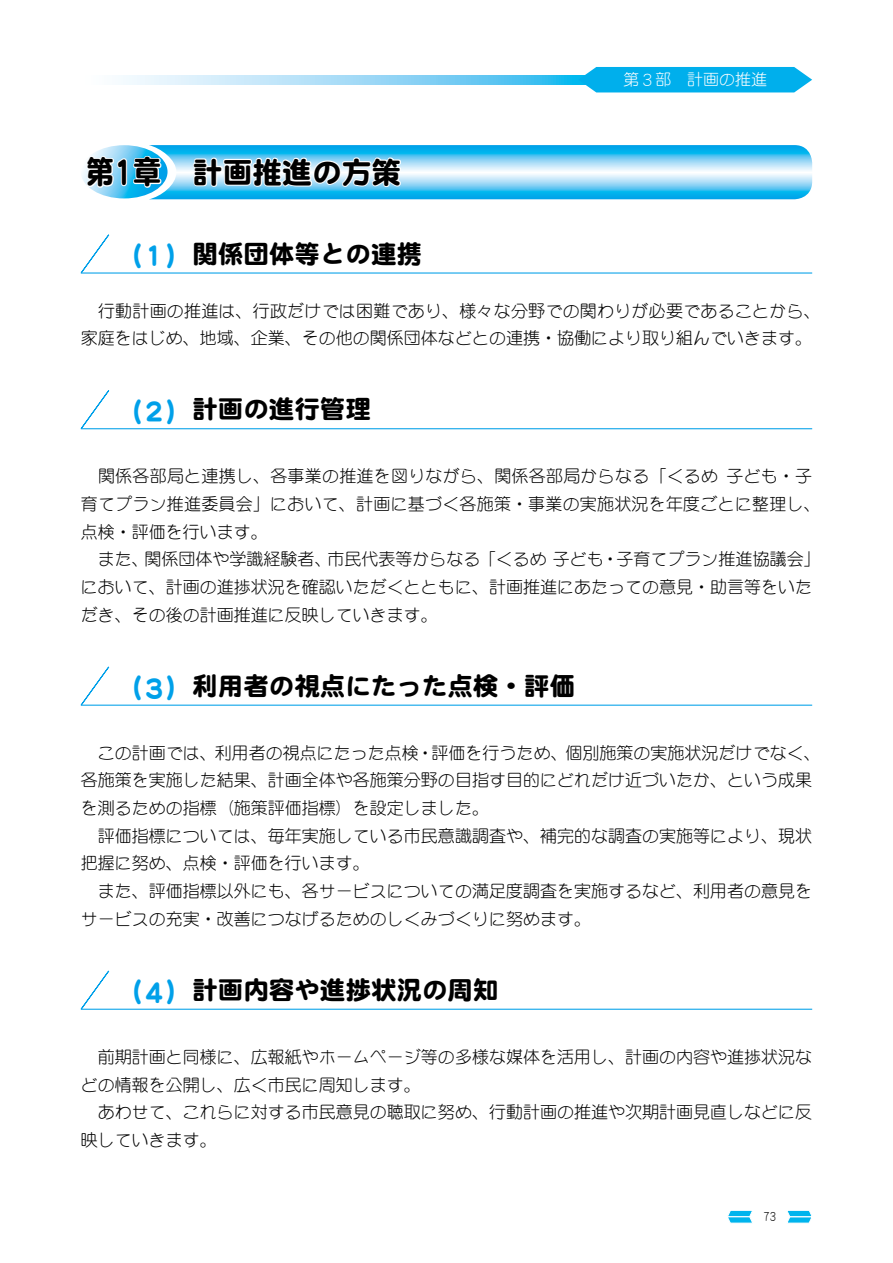
<style>
.page{position:relative;width:893px;height:1263px;background:#fff}
.page>*{position:absolute;margin:0;border:0;box-sizing:border-box;transform-origin:0 0}
.t1{font:29.7px "DF Maru Gothic Std W9";color:#000}
.t2{font:25.5px "DF Maru Gothic Std W9";color:#000}
.t3{font:16.95px/27.6px "DF Maru Gothic Std W3";color:#000}
.t4{font:15.9px "DF Maru Gothic Std W3";color:#fff}
.t5{font:13.8px "DF Maru Gothic Std W3";color:#000;scale:.83 1}
.s1{font-size:31.95px}
.s2{font-size:37.35px}
.s3{font-size:16.35px}
.s4{color:#00a0e9}
.s5{font-size:29.85px;color:#00a0e9}
</style>
<div class="page">
<svg style="left:787px;top:1210px;width:25px;height:14px"></svg>
<svg style="left:728px;top:1210px;width:25px;height:14px"></svg>
<svg style="left:121px;top:75px;width:457px;height:9px;background:#99daf6"></svg>
<svg style="left:578px;top:67px;width:234px;height:25px;background:#11b4ed"></svg>
<hr style="left:81px;top:428px;width:731px;height:1px;background:#00a0e9">
<hr style="left:81px;top:705px;width:731px;height:1px;background:#00a0e9">
<hr style="left:81px;top:1009px;width:731px;height:1px;background:#00a0e9">
<svg style="left:80px;top:145px;width:732px;height:129px"></svg>
<svg style="left:80px;top:390px;width:71px;height:40px"></svg>
<svg style="left:80px;top:666px;width:71px;height:40px"></svg>
<svg style="left:80px;top:970px;width:71px;height:40px"></svg>
<h1 class="t1" style="left:86px;top:156px;width:317px"><span class="s1">第</span><span class="s2">１</span><span class="s1">章</span> 計画推進の方策</h1>
<p class="t4" style="left:623px;top:71px;width:145px">第<span class="s3">３</span>部 計画の推進</p>
<h2 class="t2" style="left:116px;top:240px;width:308px"><span class="s4">（</span><span class="s5">１</span><span class="s4">）</span>関係団体等との連携</h2>
<p class="t3" style="left:81px;top:296px;width:741px;text-indent:17px">行動計画の推進は、行政だけでは困難であり、様々な分野での関わりが必要であることから、家庭をはじめ、地域、企業、その他の関係団体などとの連携・協働により取り組んでいきます。</p>
<h2 class="t2" style="left:116px;top:395px;width:257px"><span class="s4">（</span><span class="s5">２</span><span class="s4">）</span>計画の進行管理</h2>
<p class="t3" style="left:81px;top:462px;width:741px;text-indent:17px">関係各部局と連携し、各事業の推進を図りながら、関係各部局からなる「くるめ子ども・子育てプラン推進委員会」において、計画に基づく各施策・事業の実施状況を年度ごとに整理し、点検・評価を行います。</p>
<p class="t3" style="left:81px;top:545px;width:741px;text-indent:17px">また、関係団体や学識経験者、市民代表等からなる「くるめ子ども・子育てプラン推進協議会」において、計画の進捗状況を確認いただくとともに、計画推進にあたっての意見・助言等をいただき、その後の計画推進に反映していきます。</p>
<h2 class="t2" style="left:116px;top:672px;width:461px"><span class="s4">（</span><span class="s5">３</span><span class="s4">）</span>利用者の視点にたった点検・評価</h2>
<p class="t3" style="left:81px;top:739px;width:741px;text-indent:17px">この計画では、利用者の視点にたった点検・評価を行うため、個別施策の実施状況だけでなく、各施策を実施した結果、計画全体や各施策分野の目指す目的にどれだけ近づいたか、という成果を測るための指標（施策評価指標）を設定しました。</p>
<p class="t3" style="left:81px;top:821px;width:733px;text-indent:17px">評価指標については、毎年実施している市民意識調査や、補完的な調査の実施等により、現状把握に努め、点検・評価を行います。</p>
<p class="t3" style="left:81px;top:877px;width:733px;text-indent:17px">また、評価指標以外にも、各サービスについての満足度調査を実施するなど、利用者の意見をサービスの充実・改善につなげるためのしくみづくりに努めます。</p>
<h2 class="t2" style="left:116px;top:976px;width:384px"><span class="s4">（</span><span class="s5">４</span><span class="s4">）</span>計画内容や進捗状況の周知</h2>
<p class="t3" style="left:81px;top:1043px;width:733px;text-indent:17px">前期計画と同様に、広報紙やホームページ等の多様な媒体を活用し、計画の内容や進捗状況などの情報を公開し、広く市民に周知します。</p>
<p class="t3" style="left:81px;top:1098px;width:733px;text-indent:17px">あわせて、これらに対する市民意見の聴取に努め、行動計画の推進や次期計画見直しなどに反映していきます。</p>
<p class="t5" style="left:763px;top:1209px;width:17px">73</p>
</div>
